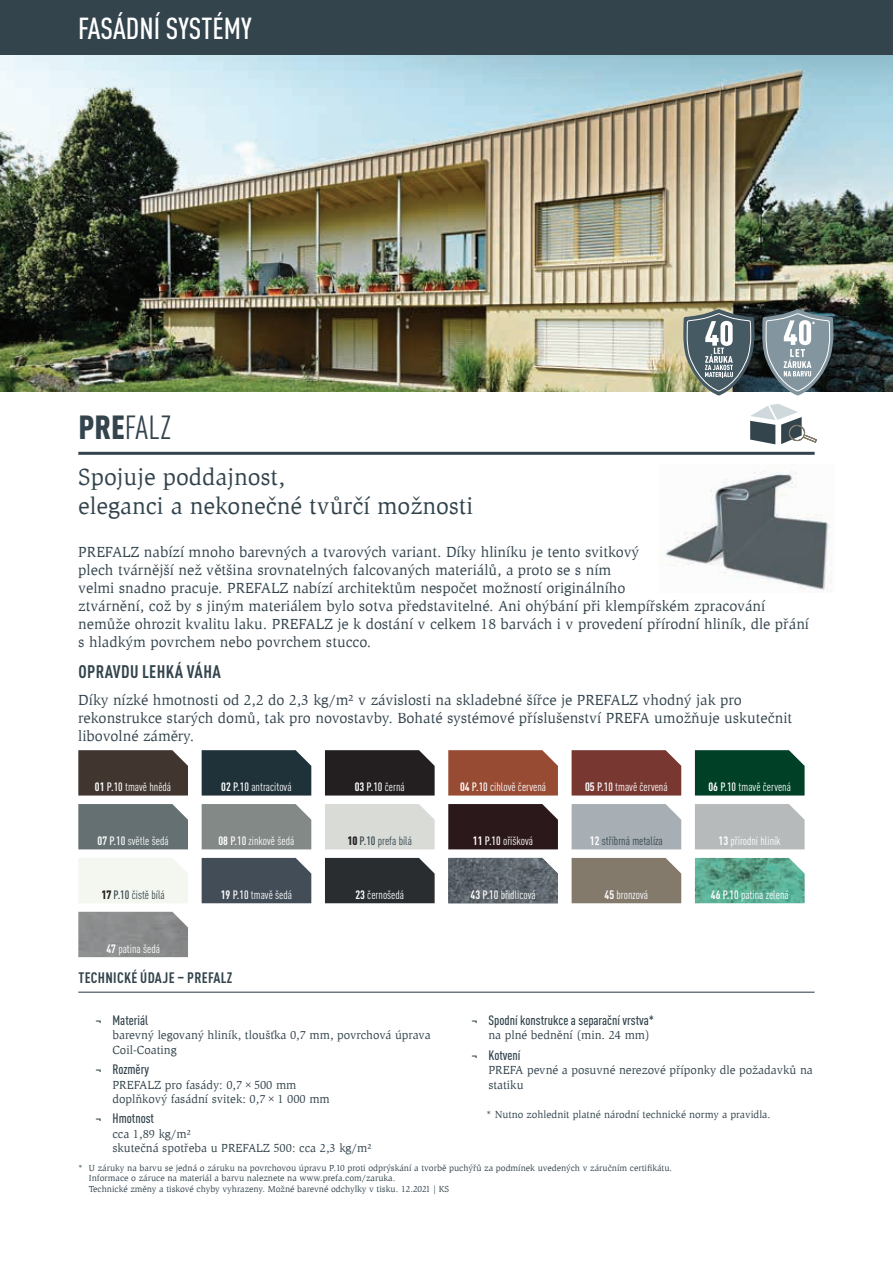
<style>
.page{position:relative;width:893px;height:1263px;background:#fff}
.page>*{position:absolute;margin:0;border:0;box-sizing:border-box;transform-origin:0 0}
.t1{font:condensed 33px "DIN Pro";color:#33444d}
.t2{font:500 condensed 30px "DIN Pro";color:#fff}
.t3{font:24px/28.8px "Slimbach Pro";color:#33444d}
.t4{font:700 condensed 18px "DIN Pro";letter-spacing:.02em;color:#33444d}
.t5{font:15px/18px "Slimbach Pro";color:#33444d}
.t6{font:700 condensed 15px "DIN Pro";letter-spacing:.02em;color:#33444d}
.t7{font:500 condensed 13.5px "DIN Pro";color:#33444d}
.t8{font:12px/14.4px "Slimbach Pro";color:#33444d}
.t9{font:condensed 12px "DIN Pro";color:#fff}
.t10{font:condensed 12px "DIN Pro";color:#33444d}
.t11{font:10.5px "Slimbach Pro";color:#33444d}
.t12{font:9px/10.5px "Slimbach Pro";color:#33444d}
.s1{font-weight:900}
.s2{font-weight:700}
.s3{font-weight:500}
.s4{font-weight:900;color:#231f20}
.s5{font-weight:700;color:#fff}
</style>
<div class="page">
<div style="left:0;top:0;width:893px;height:55px;background:#33444d"></div>
<img style="left:0;top:55px;width:893px;height:337px">
<svg style="left:762px;top:309px;width:71px;height:86px;background:#819096"></svg>
<svg style="left:683px;top:309px;width:71px;height:86px;background:#707d7e"></svg>
<svg style="left:750px;top:404px;width:67px;height:40px"></svg>
<hr style="left:78px;top:452px;width:737px;height:3px;background:#33444d">
<img style="left:665px;top:471px;width:166px;height:121px">
<div style="left:78px;top:750px;width:110px;height:45px;background:#41362f"></div>
<div style="left:202px;top:750px;width:109px;height:45px;background:#203239"></div>
<div style="left:325px;top:750px;width:110px;height:45px;background:#231f20"></div>
<div style="left:448px;top:750px;width:110px;height:45px;background:#984b33"></div>
<div style="left:572px;top:750px;width:109px;height:45px;background:#783831"></div>
<div style="left:695px;top:750px;width:110px;height:45px;background:#004027"></div>
<div style="left:78px;top:804px;width:110px;height:45px;background:#657072"></div>
<div style="left:202px;top:804px;width:109px;height:45px;background:#838986"></div>
<div style="left:325px;top:804px;width:110px;height:45px;background:#d8dbd6"></div>
<div style="left:448px;top:804px;width:110px;height:45px;background:#2b181a"></div>
<div style="left:572px;top:804px;width:109px;height:45px;background:#a7afb4"></div>
<div style="left:695px;top:804px;width:110px;height:45px;background:#b6babb"></div>
<div style="left:78px;top:858px;width:110px;height:45px;background:#f4f7ef"></div>
<div style="left:202px;top:858px;width:109px;height:45px;background:#434d57"></div>
<div style="left:325px;top:858px;width:110px;height:45px;background:#2a2d30"></div>
<img style="left:448px;top:858px;width:110px;height:45px">
<div style="left:572px;top:858px;width:109px;height:45px;background:#837a6c"></div>
<img style="left:695px;top:858px;width:110px;height:45px">
<img style="left:78px;top:912px;width:110px;height:45px">
<hr style="left:78px;top:992px;width:737px;height:1px;background:#33444d">
<h2 class="t2" style="left:78px;top:6px;width:175px">FASÁDNÍ SYSTÉMY</h2>
<h1 class="t1" style="left:78px;top:404px;width:94px"><span class="s1">PRE</span>FALZ</h1>
<h3 class="t3" style="left:78px;top:462px;width:396px">Spojuje poddajnost,<br>eleganci a nekonečné tvůrčí možnosti</h3>
<p class="t5" style="left:78px;top:543px;width:732px">PREFALZ nabízí mnoho barevných a tvarových variant. Díky hliníku je tento svitkový<br>plech tvárnější než většina srovnatelných falcovaných materiálů, a proto se s ním<br>velmi snadno pracuje. PREFALZ nabízí architektům nespočet možností originálního<br>ztvárnění, což by s jiným materiálem bylo sotva představitelné. Ani ohýbání při klempířském zpracování nemůže ohrozit kvalitu laku. PREFALZ je k dostání v celkem 18 barvách i v provedení přírodní hliník, dle přání s hladkým povrchem nebo povrchem stucco.</p>
<p class="t4" style="left:79px;top:658px;width:144px">OPRAVDU LEHKÁ VÁHA</p>
<p class="t5" style="left:78px;top:690px;width:715px">Díky nízké hmotnosti od 2,2 do 2,3 kg/m² v závislosti na skladebné šířce je PREFALZ vhodný jak pro rekonstrukce starých domů, tak pro novostavby. Bohaté systémové příslušenství PREFA umožňuje uskutečnit libovolné záměry.</p>
<p class="t9" style="left:95px;top:778px;width:78px"><span class="s2">01</span> <span class="s3">P.10</span> tmavě hnědá</p>
<p class="t9" style="left:221px;top:778px;width:72px"><span class="s2">02</span> <span class="s3">P.10</span> antracitová</p>
<p class="t9" style="left:355px;top:778px;width:52px"><span class="s2">03</span> <span class="s3">P.10</span> černá</p>
<p class="t9" style="left:460px;top:778px;width:88px"><span class="s2">04</span> <span class="s3">P.10</span> cihlově červená</p>
<p class="t9" style="left:585px;top:778px;width:84px"><span class="s2">05</span> <span class="s3">P.10</span> tmavě červená</p>
<p class="t9" style="left:708px;top:778px;width:84px"><span class="s2">06</span> <span class="s3">P.10</span> tmavě červená</p>
<p class="t9" style="left:98px;top:832px;width:73px"><span class="s2">07</span> <span class="s3">P.10</span> světle šedá</p>
<p class="t9" style="left:218px;top:832px;width:77px"><span class="s2">08</span> <span class="s3">P.10</span> zinkově šedá</p>
<p class="t10" style="left:347px;top:832px;width:66px"><span class="s4">10</span> <span class="s3">P.10</span> prefa bílá</p>
<p class="t9" style="left:473px;top:832px;width:62px"><span class="s2">11</span> <span class="s3">P.10</span> oříšková</p>
<p class="t10" style="left:590px;top:832px;width:74px"><span class="s5">12</span> stříbrná metalíza</p>
<p class="t9" style="left:718px;top:832px;width:64px"><span class="s2">13</span> přírodní hliník</p>
<p class="t10" style="left:101px;top:886px;width:65px"><span class="s4">17</span> <span class="s3">P.10</span> čistě bílá</p>
<p class="t9" style="left:221px;top:886px;width:73px"><span class="s2">19</span> <span class="s3">P.10</span> tmavě šedá</p>
<p class="t9" style="left:355px;top:886px;width:50px"><span class="s2">23</span> černošedá</p>
<p class="t9" style="left:471px;top:886px;width:67px"><span class="s2">43</span> <span class="s3">P.10</span> břidlicová</p>
<p class="t9" style="left:605px;top:886px;width:45px"><span class="s2">45</span> bronzová</p>
<p class="t9" style="left:711px;top:886px;width:79px"><span class="s2">46</span> <span class="s3">P.10</span> patina zelená</p>
<p class="t9" style="left:106px;top:940px;width:55px"><span class="s2">47</span> patina šedá</p>
<p class="t6" style="left:78px;top:966px;width:155px">TECHNICKÉ ÚDAJE – PREFALZ</p>
<p class="t7" style="left:95px;top:1010px;width:54px">¬ Materiál</p>
<p class="t8" style="left:112px;top:1028px;width:320px">barevný legovaný hliník, tloušťka 0,7 mm, povrchová úprava<br>Coil-Coating</p>
<p class="t7" style="left:95px;top:1059px;width:55px">¬ Rozměry</p>
<p class="t8" style="left:112px;top:1077px;width:219px">PREFALZ pro fasády: 0,7×500 mm doplňkový fasádní svitek: 0,7×1 000 mm</p>
<p class="t7" style="left:95px;top:1108px;width:60px">¬ Hmotnost</p>
<p class="t8" style="left:112px;top:1126px;width:261px">cca 1,89 kg/m²<br>skutečná spotřeba u PREFALZ 500: cca 2,3 kg/m²</p>
<p class="t7" style="left:471px;top:1010px;width:184px">¬ Spodní konstrukce a separační vrstva*</p>
<p class="t8" style="left:488px;top:1028px;width:163px">na plné bednění (min. 24 mm)</p>
<p class="t7" style="left:471px;top:1045px;width:51px">¬ Kotvení</p>
<p class="t8" style="left:488px;top:1063px;width:326px">PREFA pevné a posuvné nerezové příponky dle požadavků na statiku</p>
<p class="t11" style="left:486px;top:1108px;width:286px">* Nutno zohlednit platné národní technické normy a pravidla.</p>
<p class="t12" style="left:89px;top:1162px;width:585px;text-indent:-11px">* U záruky na barvu se jedná o záruku na povrchovou úpravu P.10 proti odprýskání a tvorbě puchýřů za podmínek uvedených v záručním certifikátu.<br>Informace o záruce na materiál a barvu naleznete na www.prefa.com/zaruka.<br>Technické změny a tiskové chyby vyhrazeny. Možné barevné odchylky v tisku. 12.2021 | KS</p>
</div>
